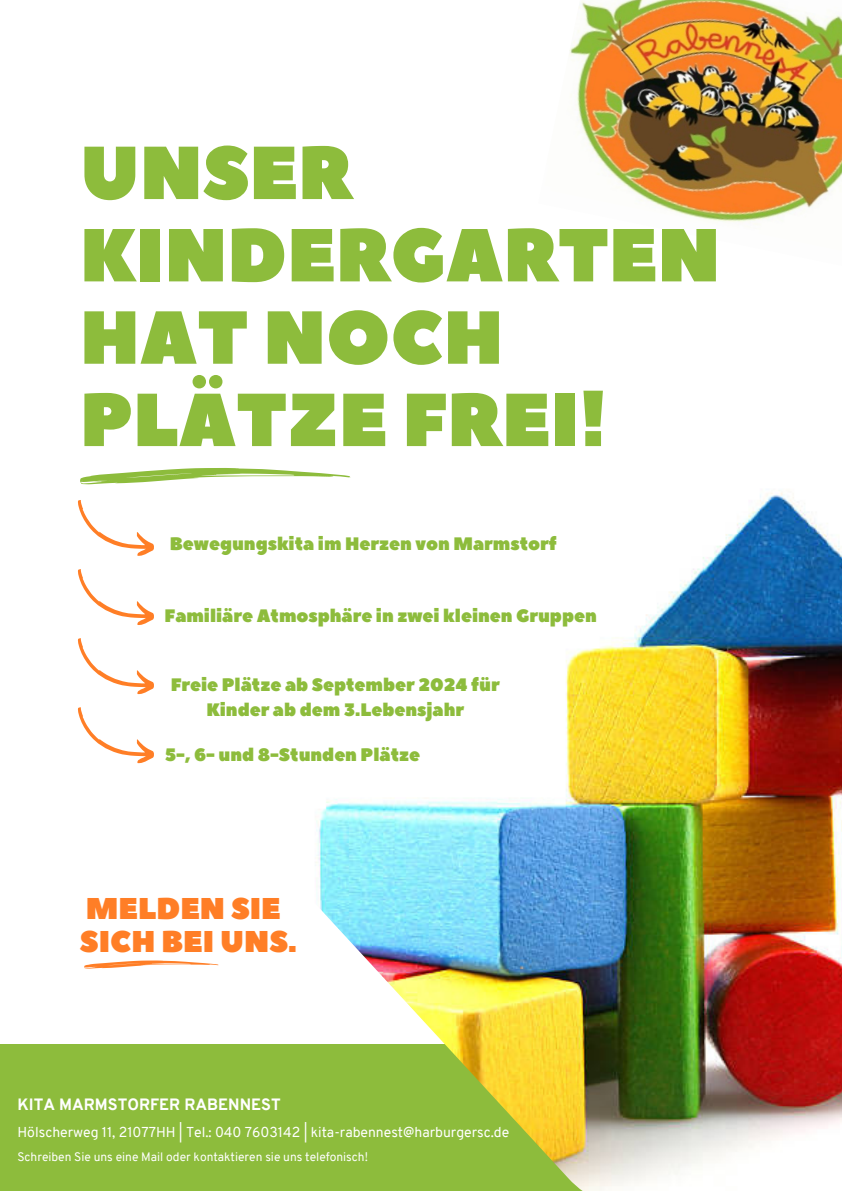
<style>
.page{position:relative;width:842px;height:1191px;background:#fff}
.page>*{position:absolute;margin:0;border:0;box-sizing:border-box;transform-origin:0 0}
.t1{font:74.8px/82.3px "Peace Sans";color:#8dbc3c}
.t2{font:30px/33px "Peace Sans";color:#ff7e26}
.t3{font:18px/24.8px "Peace Sans";color:#8dbc3c;text-align:center}
.t4{font:800 16px "Overpass";color:#fff}
.t5{font:14px "Overpass";color:#fff}
.t6{font:12px "Overpass";color:#fff}
</style>
<div class="page">
<div style="left:0;top:1043px;width:842px;height:147px;background:#8dbc3c"></div>
<img style="left:255px;top:492px;width:587px;height:698px">
<svg style="left:80px;top:468px;width:271px;height:16px"></svg>
<svg style="left:84px;top:960px;width:134px;height:8px"></svg>
<img style="left:569px;top:0;width:273px;height:225px">
<svg style="left:77px;top:500px;width:77px;height:264px"></svg>
<p class="t1" style="left:80px;top:134px;width:642px">UNSER<br>KINDERGARTEN<br>HAT NOCH<br>PLÄTZE FREI!</p>
<p class="t3" style="left:170px;top:532px;width:389px">Bewegungskita im Herzen von Marmstorf</p>
<h3 class="t3" style="left:165px;top:604px;width:434px">Familiäre Atmosphäre in zwei kleinen Gruppen</h3>
<p class="t3" style="left:171px;top:673px;width:330px">Freie Plätze ab September 2024 für<br>Kinder ab dem 3.Lebensjahr</p>
<p class="t3" style="left:165px;top:742px;width:257px">5-, 6- und 8-Stunden Plätze</p>
<p class="t2" style="left:80px;top:893px;width:218px">MELDEN SIE<br>SICH BEI UNS.</p>
<p class="t4" style="left:18px;top:1098px;width:265px">KITA MARMSTORFER RABENNEST</p>
<p class="t5" style="left:18px;top:1125px;width:493px">Hölscherweg 11, 21077HH | Tel.: 040 7603142 | kita-rabennest@harburgersc.de</p>
<h3 class="t6" style="left:17px;top:1151px;width:352px">Schreiben Sie uns eine Mail oder kontaktieren sie uns telefonisch!</h3>
</div>
